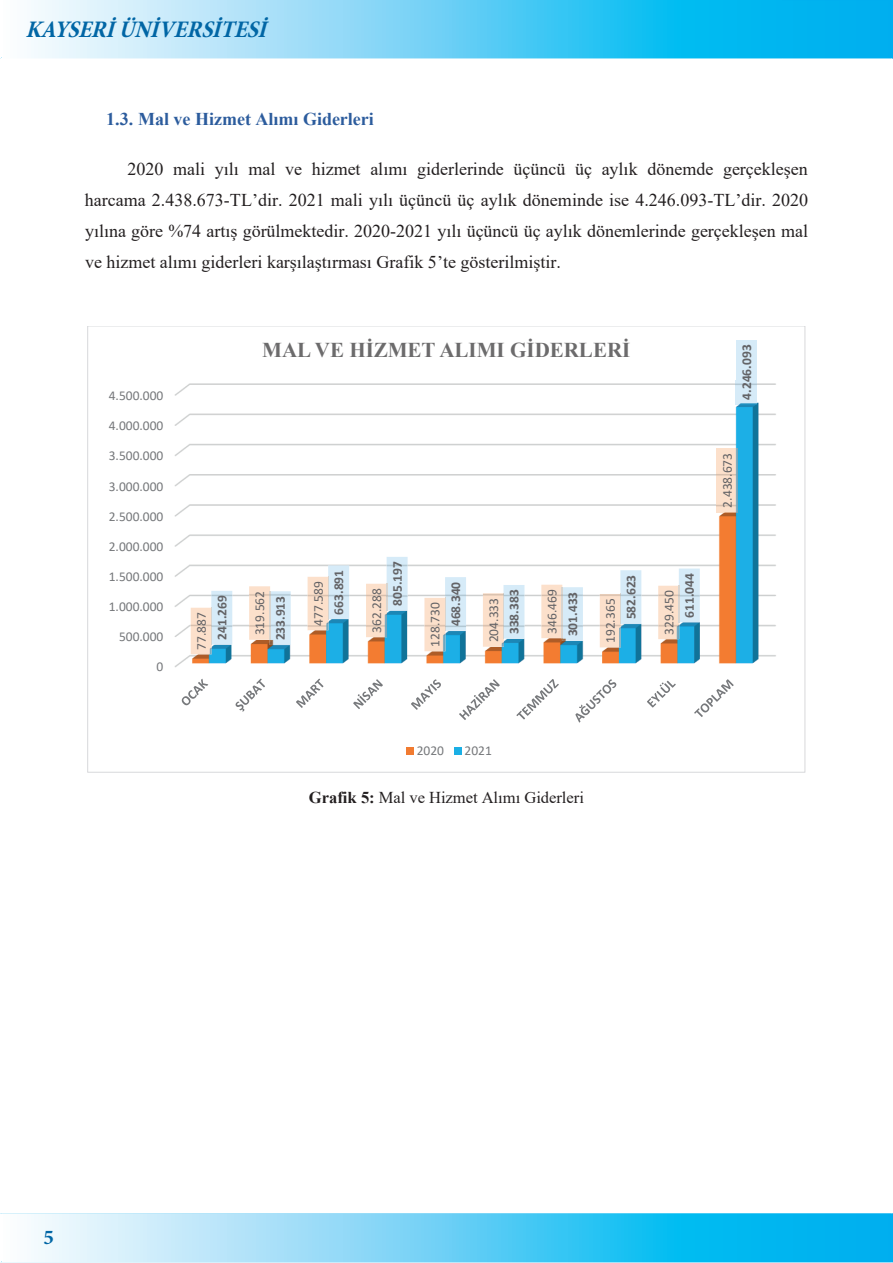
<style>
.page{position:relative;width:893px;height:1263px;background:#fff}
.page>*{position:absolute;margin:0;border:0;box-sizing:border-box;transform-origin:0 0}
.t1{font:italic 700 condensed 24px "Minion Pro";color:#0166a5}
.t2{font:700 21px "Times New Roman";color:#6c6b6c}
.t3{font:700 21px "Minion Pro";color:#0166a5}
.t4{font:18px/31px "Times New Roman";color:#231f20;text-align:justify}
.t5{font:700 18px "Times New Roman";color:#2c5c9d}
.t6{font:16.5px "Times New Roman";color:#231f20}
.t7{font:13.5px "Calibri";color:#76787b}
.t8{font:700 13.5px "Calibri";color:#636366}
.t9{font:13.5px "Calibri";color:#636366}
.s1{font-weight:700}
</style>
<div class="page">
<svg style="left:0;top:0;width:893px;height:59px;background:#6bd2f5"></svg>
<svg style="left:0;top:1262px;width:893px;height:1px"></svg>
<svg style="left:0;top:1213px;width:893px;height:49px;background:#6ad1f5"></svg>
<img style="left:174px;top:380px;width:602px;height:288px">
<svg style="left:182px;top:679px;width:26px;height:26px"></svg>
<svg style="left:236px;top:679px;width:29px;height:33px"></svg>
<svg style="left:296px;top:679px;width:27px;height:29px"></svg>
<svg style="left:353px;top:679px;width:30px;height:30px"></svg>
<svg style="left:411px;top:679px;width:30px;height:31px"></svg>
<svg style="left:459px;top:679px;width:41px;height:41px"></svg>
<svg style="left:516px;top:679px;width:43px;height:40px"></svg>
<svg style="left:575px;top:679px;width:41px;height:43px"></svg>
<svg style="left:647px;top:681px;width:29px;height:26px"></svg>
<svg style="left:694px;top:679px;width:40px;height:38px"></svg>
<img style="left:191px;top:608px;width:21px;height:46px">
<img style="left:249px;top:586px;width:21px;height:54px">
<img style="left:308px;top:577px;width:21px;height:53px">
<img style="left:366px;top:584px;width:21px;height:53px">
<img style="left:424px;top:598px;width:21px;height:53px">
<img style="left:483px;top:593px;width:21px;height:54px">
<img style="left:541px;top:585px;width:21px;height:53px">
<img style="left:600px;top:594px;width:21px;height:53px">
<img style="left:658px;top:586px;width:21px;height:53px">
<img style="left:717px;top:448px;width:21px;height:64px">
<img style="left:211px;top:591px;width:21px;height:53px">
<img style="left:211px;top:608px;width:1px;height:36px">
<img style="left:270px;top:591px;width:21px;height:54px">
<img style="left:270px;top:591px;width:1px;height:49px">
<img style="left:328px;top:565px;width:21px;height:54px">
<img style="left:328px;top:577px;width:1px;height:42px">
<img style="left:387px;top:557px;width:21px;height:53px">
<svg style="left:387px;top:584px;width:1px;height:26px"></svg>
<img style="left:445px;top:577px;width:21px;height:54px">
<img style="left:445px;top:598px;width:1px;height:33px">
<img style="left:503px;top:585px;width:21px;height:54px">
<img style="left:503px;top:593px;width:1px;height:46px">
<img style="left:562px;top:587px;width:21px;height:54px">
<img style="left:562px;top:587px;width:1px;height:51px">
<img style="left:620px;top:570px;width:21px;height:54px">
<img style="left:620px;top:594px;width:1px;height:30px">
<img style="left:679px;top:568px;width:21px;height:54px">
<img style="left:679px;top:586px;width:1px;height:36px">
<div style="left:736px;top:340px;width:21px;height:40px;background:#d6ebf8"></div>
<img style="left:736px;top:380px;width:21px;height:24px">
<div style="left:406px;top:747px;width:7px;height:7px;background:#f17b31"></div>
<div style="left:454px;top:747px;width:7px;height:7px;background:#1aafe5"></div>
<h1 class="t1" style="left:26px;top:12px;width:250px">KAYSERİÜNİVERSİTESİ</h1>
<p class="t5" style="left:106px;top:106px;width:269px">1.3. Mal ve Hizmet Alımı Giderleri</p>
<p class="t4" style="left:85px;top:153px;width:725px;text-indent:42px">2020 mali yılı mal ve hizmet alımı giderlerinde üçüncü üç aylık dönemde gerçekleşen harcama 2.438.673-TL’dir. 2021 mali yılı üçüncü üç aylık döneminde ise 4.246.093-TL’dir. 2020 yılına göre %74 artış görülmektedir. 2020-2021 yılı üçüncü üç aylık dönemlerinde gerçekleşen mal ve hizmet alımı giderleri karşılaştırması Grafik 5’te gösterilmiştir.</p>
<p class="t7" style="left:109px;top:386px;width:56px">4.500.000</p>
<p class="t7" style="left:109px;top:416px;width:56px">4.000.000</p>
<p class="t7" style="left:109px;top:447px;width:56px">3.500.000</p>
<p class="t7" style="left:109px;top:477px;width:56px">3.000.000</p>
<p class="t7" style="left:109px;top:507px;width:56px">2.500.000</p>
<p class="t7" style="left:109px;top:537px;width:56px">2.000.000</p>
<p class="t7" style="left:109px;top:567px;width:56px">1.500.000</p>
<p class="t7" style="left:109px;top:597px;width:56px">1.000.000</p>
<p class="t7" style="left:119px;top:627px;width:46px">500.000</p>
<p class="t7" style="left:157px;top:657px;width:8px">0</p>
<p class="t2" style="left:262px;top:335px;width:370px">MAL VE HİZMET ALIMI GİDERLERİ</p>
<p class="t9" style="left:192px;top:650px;width:39px;rotate:-90deg">77.887</p>
<p class="t8" style="left:329px;top:614px;width:46px;rotate:-90deg">663.891</p>
<p class="t8" style="left:388px;top:606px;width:46px;rotate:-90deg">805.197</p>
<p class="t9" style="left:250px;top:635px;width:46px;rotate:-90deg">319.562</p>
<p class="t9" style="left:309px;top:626px;width:46px;rotate:-90deg">477.589</p>
<p class="t9" style="left:367px;top:633px;width:46px;rotate:-90deg">362.288</p>
<p class="t8" style="left:212px;top:640px;width:46px;rotate:-90deg">241.269</p>
<p class="t8" style="left:271px;top:640px;width:46px;rotate:-90deg">233.913</p>
<p class="t8" style="left:621px;top:619px;width:46px;rotate:-90deg">582.623</p>
<p class="t8" style="left:680px;top:618px;width:46px;rotate:-90deg">611.044</p>
<p class="t8" style="left:446px;top:626px;width:46px;rotate:-90deg">468.340</p>
<p class="t8" style="left:505px;top:634px;width:46px;rotate:-90deg">338.383</p>
<p class="t8" style="left:563px;top:636px;width:46px;rotate:-90deg">301.433</p>
<p class="t9" style="left:426px;top:647px;width:46px;rotate:-90deg">128.730</p>
<p class="t9" style="left:484px;top:642px;width:46px;rotate:-90deg">204.333</p>
<p class="t9" style="left:543px;top:634px;width:46px;rotate:-90deg">346.469</p>
<p class="t9" style="left:601px;top:643px;width:46px;rotate:-90deg">192.365</p>
<p class="t9" style="left:659px;top:635px;width:46px;rotate:-90deg">329.450</p>
<p class="t8" style="left:737px;top:400px;width:57px;rotate:-90deg">4.246.093</p>
<p class="t9" style="left:718px;top:507px;width:56px;rotate:-90deg">2.438.673</p>
<p class="t7" style="left:417px;top:741px;width:29px">2020</p>
<p class="t7" style="left:465px;top:741px;width:29px">2021</p>
<p class="t6" style="left:309px;top:786px;width:277px"><span class="s1">Grafik 5:</span> Mal ve Hizmet Alımı Giderleri</p>
<p class="t3" style="left:43px;top:1223px;width:12px">5</p>
</div>
